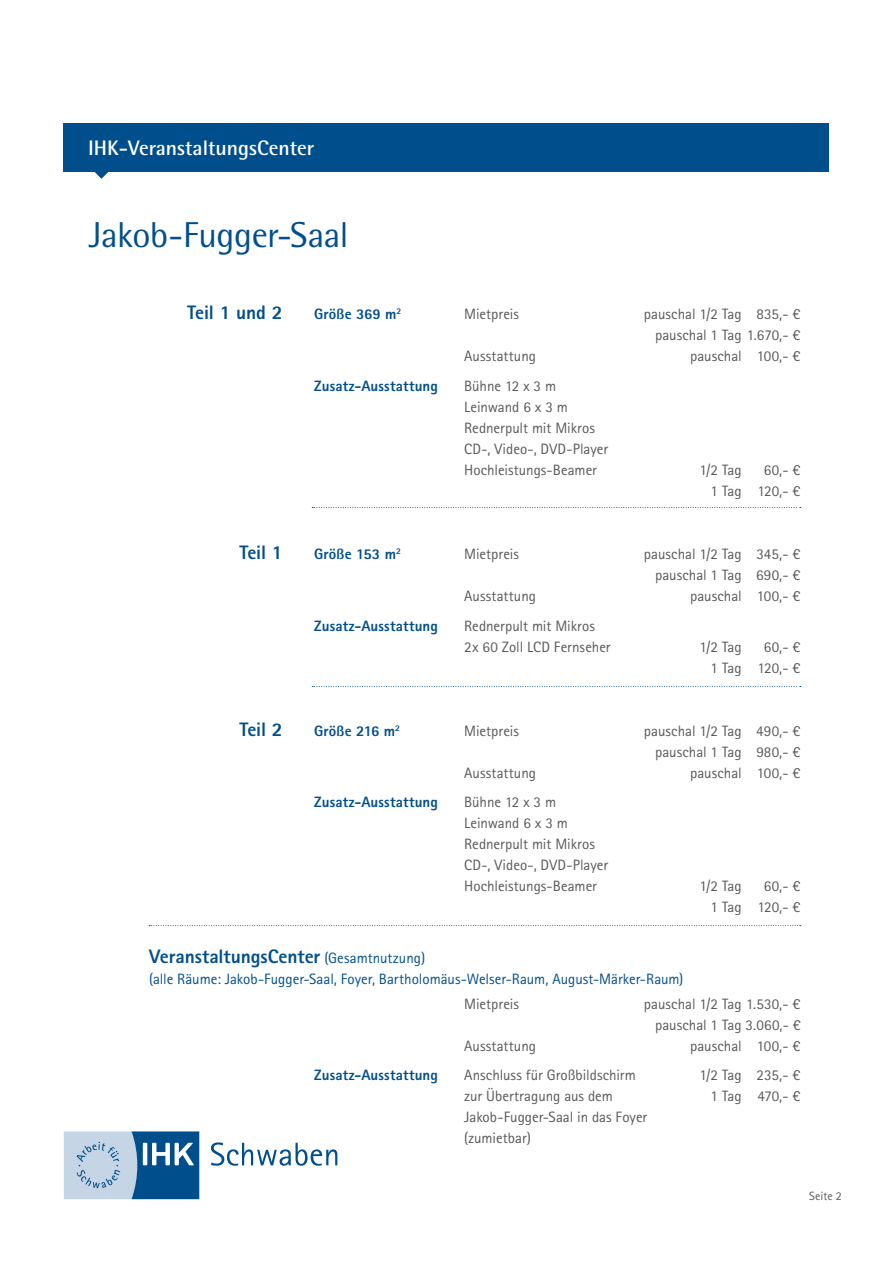
<style>
.page{position:relative;width:893px;height:1263px;background:#fff}
.page>*{position:absolute;margin:0;border:0;box-sizing:border-box;transform-origin:0 0}
.t1{font:36px "Rotis Semi Sans Pro";letter-spacing:-.015em;color:#004f8c}
.t2{font:700 21px "Rotis Semi Sans Pro";color:#fff}
.t3{font:800 19.5px "Rotis Sans Serif Pro";letter-spacing:-.01em;color:#004f8c}
.t4{font:15px/21px "Rotis Sans Serif Pro";color:#57585a;text-align:right}
.t5{font:800 15px "Rotis Sans Serif Pro";letter-spacing:.01em;color:#004f8c}
.t6{font:15px "Rotis Sans Serif Pro";color:#004f8c}
.t7{font:12px "Rotis Sans Serif Pro";letter-spacing:.005em;color:#57585a}
.s1{font-weight:400;font-size:15px}
</style>
<div class="page">
<svg style="left:211px;top:1142px;width:126px;height:24px"></svg>
<svg style="left:64px;top:1131px;width:135px;height:68px;background:#739dc0"></svg>
<div style="left:64px;top:123px;width:765px;height:49px;background:#004f8c"></div>
<svg style="left:94px;top:172px;width:14px;height:7px"></svg>
<svg style="left:312px;top:507px;width:489px;height:1px"></svg>
<svg style="left:312px;top:686px;width:489px;height:1px"></svg>
<svg style="left:149px;top:925px;width:652px;height:1px"></svg>
<h2 class="t2" style="left:88px;top:135px;width:228px">IHK-VeranstaltungsCenter</h2>
<p class="t1" style="left:89px;top:213px;width:261px">Jakob-Fugger-Saal</p>
<p class="t3" style="left:187px;top:300px;width:97px">Teil 1 und 2</p>
<p class="t5" style="left:314px;top:305px;width:89px">Größe 369 m<sup>2</sup></p>
<p class="t4" style="left:464px;top:304px;width:56px">Mietpreis</p>
<p class="t4" style="left:644px;top:304px;width:158px">pauschal 1/2 Tag 835,- €</p>
<p class="t4" style="left:655px;top:325px;width:147px">pauschal 1 Tag 1.670,- €</p>
<p class="t4" style="left:464px;top:346px;width:73px">Ausstattung</p>
<p class="t4" style="left:690px;top:346px;width:112px">pauschal 100,- €</p>
<p class="t5" style="left:314px;top:376px;width:125px">Zusatz-Ausstattung</p>
<p class="t4" style="left:464px;top:375px;width:93px">Bühne 12 x 3 m</p>
<p class="t4" style="left:464px;top:396px;width:105px">Leinwand 6 x 3 m</p>
<p class="t4" style="left:464px;top:417px;width:132px">Rednerpult mit Mikros</p>
<p class="t4" style="left:464px;top:438px;width:145px">CD-, Video-, DVD-Player</p>
<p class="t4" style="left:464px;top:459px;width:134px">Hochleistungs-Beamer</p>
<p class="t4" style="left:699px;top:459px;width:44px">1/2 Tag</p>
<p class="t4" style="left:764px;top:459px;width:38px">60,- €</p>
<p class="t4" style="left:711px;top:480px;width:91px">1 Tag 120,- €</p>
<p class="t3" style="left:239px;top:540px;width:45px">Teil 1</p>
<p class="t5" style="left:314px;top:544px;width:88px">Größe 153 m<sup>2</sup></p>
<p class="t4" style="left:464px;top:543px;width:56px">Mietpreis</p>
<p class="t4" style="left:644px;top:543px;width:158px">pauschal 1/2 Tag 345,- €</p>
<p class="t4" style="left:655px;top:564px;width:147px">pauschal 1 Tag 690,- €</p>
<p class="t4" style="left:464px;top:585px;width:73px">Ausstattung</p>
<p class="t4" style="left:690px;top:585px;width:112px">pauschal 100,- €</p>
<p class="t5" style="left:314px;top:616px;width:125px">Zusatz-Ausstattung</p>
<p class="t4" style="left:464px;top:615px;width:132px">Rednerpult mit Mikros</p>
<p class="t4" style="left:464px;top:636px;width:148px">2x 60 Zoll LCD Fernseher</p>
<p class="t4" style="left:699px;top:636px;width:44px">1/2 Tag</p>
<p class="t4" style="left:711px;top:636px;width:91px">60,- €<br>1 Tag 120,- €</p>
<p class="t3" style="left:239px;top:716px;width:45px">Teil 2</p>
<p class="t5" style="left:314px;top:721px;width:87px">Größe 216 m<sup>2</sup></p>
<p class="t4" style="left:464px;top:720px;width:56px">Mietpreis</p>
<p class="t4" style="left:644px;top:720px;width:158px">pauschal 1/2 Tag 490,- €</p>
<p class="t4" style="left:655px;top:741px;width:147px">pauschal 1 Tag 980,- €</p>
<p class="t4" style="left:464px;top:762px;width:73px">Ausstattung</p>
<p class="t4" style="left:690px;top:762px;width:112px">pauschal 100,- €</p>
<p class="t5" style="left:314px;top:792px;width:125px">Zusatz-Ausstattung</p>
<p class="t4" style="left:464px;top:792px;width:93px">Bühne 12 x 3 m</p>
<p class="t4" style="left:464px;top:813px;width:105px">Leinwand 6 x 3 m</p>
<p class="t4" style="left:464px;top:834px;width:132px">Rednerpult mit Mikros</p>
<p class="t4" style="left:464px;top:855px;width:146px">CD-, Video-, DVD-Player</p>
<p class="t4" style="left:464px;top:876px;width:134px">Hochleistungs-Beamer</p>
<p class="t4" style="left:699px;top:876px;width:44px">1/2 Tag</p>
<p class="t4" style="left:764px;top:876px;width:38px">60,- €</p>
<p class="t4" style="left:711px;top:897px;width:91px">1 Tag 120,- €</p>
<p class="t3" style="left:149px;top:943px;width:278px">VeranstaltungsCenter <span class="s1">(Gesamtnutzung)</span></p>
<p class="t6" style="left:149px;top:970px;width:536px">(alle Räume: Jakob-Fugger-Saal, Foyer, Bartholomäus-Welser-Raum, August-Märker-Raum)</p>
<p class="t4" style="left:464px;top:993px;width:56px">Mietpreis</p>
<p class="t4" style="left:644px;top:993px;width:158px">pauschal 1/2 Tag 1.530,- €</p>
<p class="t4" style="left:655px;top:1014px;width:147px">pauschal 1 Tag 3.060,- €</p>
<p class="t4" style="left:464px;top:1035px;width:73px">Ausstattung</p>
<p class="t4" style="left:690px;top:1035px;width:112px">pauschal 100,- €</p>
<p class="t5" style="left:314px;top:1066px;width:125px">Zusatz-Ausstattung</p>
<p class="t4" style="left:464px;top:1065px;width:173px">Anschluss für Großbildschirm</p>
<p class="t4" style="left:699px;top:1065px;width:102px">1/2 Tag 235,- €</p>
<p class="t4" style="left:464px;top:1086px;width:150px">zur Übertragung aus dem</p>
<p class="t4" style="left:711px;top:1086px;width:91px">1 Tag 470,- €</p>
<p class="t4" style="left:464px;top:1107px;width:185px;text-align:left">Jakob-Fugger-Saal in das Foyer (zumietbar)</p>
<p class="t7" style="left:809px;top:1188px;width:34px">Seite 2</p>
</div>
